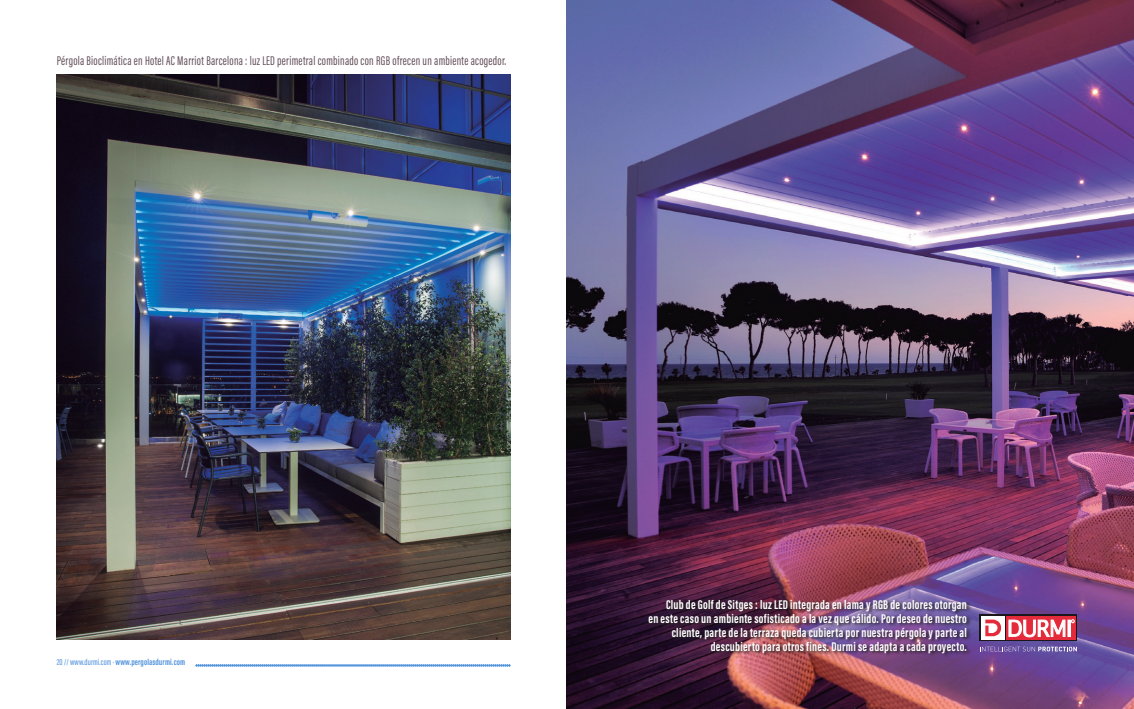
<style>
.page{position:relative;width:1134px;height:709px;background:#fff}
.page>*{position:absolute;margin:0;border:0;box-sizing:border-box;transform-origin:0 0}
.t1{font:700 13px/14px "Acumin Pro Extra Cond";letter-spacing:.02em;color:#fff;text-align:right}
.t2{font:13px "Acumin Pro Extra Cond";letter-spacing:.02em;color:#624d58}
.t3{font:700 9px "Acumin Pro Extra Cond";letter-spacing:.01em;color:#5796de}
.s1{font-weight:500}
</style>
<div class="page">
<img style="left:567px;top:0;width:567px;height:709px">
<img style="left:57px;top:75px;width:453px;height:564px">
<img style="left:648px;top:598px;width:323px;height:60px">
<svg style="left:979px;top:614px;width:98px;height:27px"></svg>
<div style="left:981px;top:616px;width:24px;height:23px;background:#fff"></div>
<div style="left:1006px;top:616px;width:69px;height:23px;background:#e32b3b"></div>
<svg style="left:985px;top:619px;width:16px;height:17px"></svg>
<svg style="left:1008px;top:619px;width:66px;height:18px"></svg>
<svg style="left:980px;top:646px;width:97px;height:5px"></svg>
<svg style="left:195px;top:664px;width:315px;height:2px"></svg>
<p class="t2" style="left:57px;top:53px;width:451px">Pérgola Bioclimática en Hotel AC Marriot Barcelona : luz LED perimetral combinado con RGB ofrecen un ambiente acogedor.</p>
<p class="t3" style="left:57px;top:657px;width:130px"><span class="s1">20 // www.durmi.com ·</span> www.pergolasdurmi.com</p>
<p class="t1" style="left:666px;top:597px;width:302px">Club de Golf de Sitges : luz LED integrada en lama y RGB de colores otorgan</p>
<p class="t1" style="left:648px;top:611px;width:320px">en este caso un ambiente sofisticado a la vez que cálido. Por deseo de nuestro cliente, parte de la terraza queda cubierta por nuestra pérgola y parte al</p>
<p class="t1" style="left:711px;top:639px;width:258px">descubierto para otros fines. Durmi se adapta a cada proyecto.</p>
</div>
